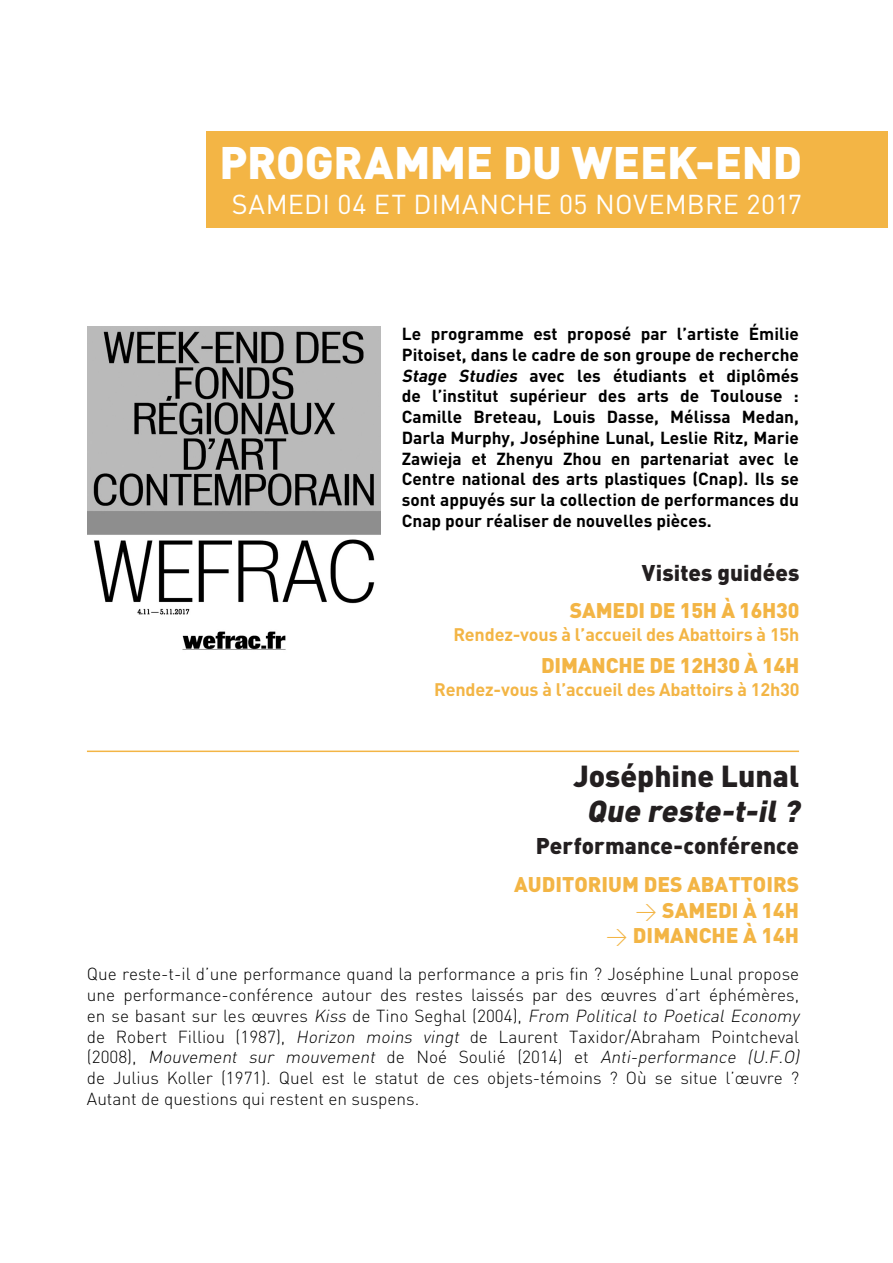
<style>
.page{position:relative;width:893px;height:1263px;background:#fff}
.page>*{position:absolute;margin:0;border:0;box-sizing:border-box;transform-origin:0 0}
.t1{font:900 45px "DIN";letter-spacing:-.005em;color:#fff}
.t2{font:900 30px "DIN";color:#231f20}
.t3{font:italic 900 30px "DIN";color:#231f20}
.t4{font:27px "DIN";letter-spacing:.005em;color:#fff}
.intro{font:900 22.5px "DIN";color:#231f20}
.intro-2{font:900 21px "DIN";color:#f3b545}
.intro-3{font:700 18px "DIN";letter-spacing:-.01em;color:#f3b545}
.texte_courant{font:300 17.25px/20.7px "DIN";color:#000}
.intro-4{font:700 17.25px/20.7px "DIN";color:#000;text-align:justify}
.s1{font-style:italic}
.s2{font-weight:300}
</style>
<div class="page">
<div style="left:206px;top:132px;width:681px;height:96px;background:#f3b545"></div>
<hr style="left:87px;top:750px;width:712px;height:2px;background:#f3b545">
<img style="left:87px;top:326px;width:294px;height:324px">
<p class="t1" style="left:219px;top:132px;width:584px">PROGRAMME DU WEEK-END</p>
<p class="t4" style="left:232px;top:187px;width:572px">SAMEDI 04 ET DIMANCHE 05 NOVEMBRE 2017</p>
<p class="intro-4" style="left:402px;top:323px;width:399px">Le programme est proposé par l’artiste Émilie Pitoiset, dans le cadre de son groupe de recherche <span class="s1">Stage Studies</span> avec les étudiants et diplômés de l’institut supérieur des arts de Toulouse :<br>Camille Breteau, Louis Dasse, Mélissa Medan, Darla Murphy, Joséphine Lunal, Leslie Ritz, Marie Zawieja et Zhenyu Zhou en partenariat avec le Centre national des arts plastiques (Cnap). Ils se sont appuyés sur la collection de performances du Cnap pour réaliser de nouvelles pièces.</p>
<p class="intro" style="left:642px;top:558px;width:159px">Visites guidées</p>
<p class="intro-2" style="left:570px;top:596px;width:231px">SAMEDI DE 15H À 16H30</p>
<p class="intro-3" style="left:453px;top:623px;width:348px">Rendez-vous à l’accueil des Abattoirs à 15h</p>
<p class="intro-2" style="left:541px;top:651px;width:260px">DIMANCHE DE 12H30 À 14H</p>
<p class="intro-3" style="left:434px;top:678px;width:367px">Rendez-vous à l’accueil des Abattoirs à 12h30</p>
<p class="t2" style="left:573px;top:756px;width:227px">Joséphine Lunal</p>
<p class="t3" style="left:587px;top:791px;width:221px">Que reste-t-il?</p>
<p class="intro" style="left:536px;top:831px;width:265px">Performance-conférence</p>
<p class="intro-2" style="left:514px;top:871px;width:287px">AUDITORIUM DES ABATTOIRS</p>
<p class="intro-2" style="left:635px;top:896px;width:165px"><span class="s2">&gt;</span> SAMEDI À 14H</p>
<p class="intro-2" style="left:606px;top:921px;width:195px"><span class="s2">&gt;</span> DIMANCHE À 14H</p>
<p class="texte_courant" style="left:87px;top:964px;width:717px">Que reste-t-il d’une performance quand la performance a pris fin ? Joséphine Lunal propose une performance-conférence autour des restes laissés par des œuvres d’art éphémères, en se basant sur les œuvres <span class="s1">Kiss</span> de Tino Seghal (2004), <span class="s1">From Political to Poetical Economy </span>de Robert Filliou (1987), <span class="s1">Horizon moins vingt</span> de Laurent Taxidor/Abraham Pointcheval ( 2 0 0 8 ) , <span class="s1">Mouvement sur mouvement</span> d e N o é S o u l i é ( 2 0 1 4 ) e t <span class="s1">Anti-performance (U.F.O) </span>de Julius Koller (1971). Quel est le statut de ces objets-témoins ? Où se situe l’œuvre ?<br>Autant de questions qui restent en suspens.</p>
</div>
